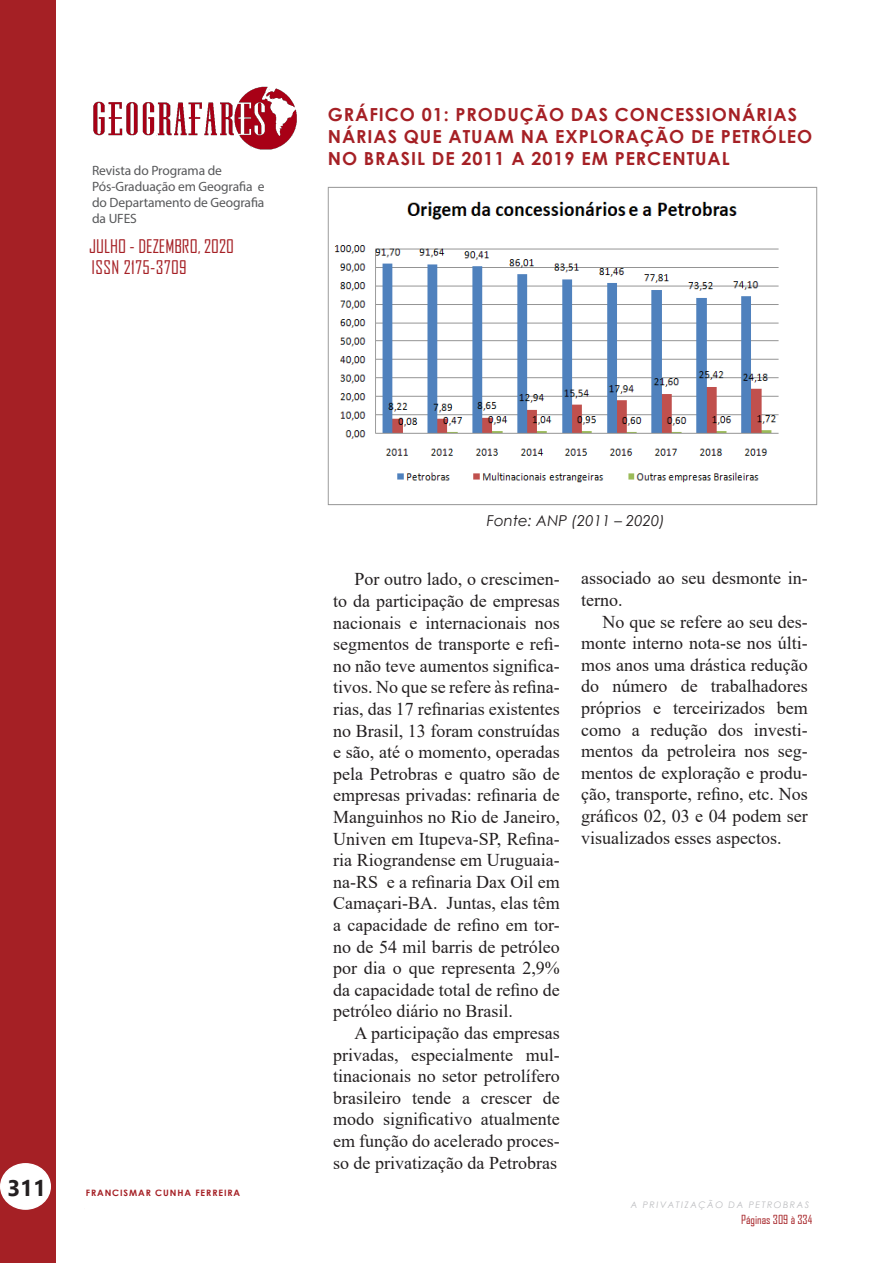
<style>
.page{position:relative;width:893px;height:1263px;background:#fff}
.page>*{position:absolute;margin:0;border:0;box-sizing:border-box;transform-origin:0 0}
.t1{font:700 22.5px "Gadugi";color:#231f20}
.Corpo_do_Texto_Ofici{font:18px/21.6px "Times New Roman";color:#231f20;text-align:justify}
.TÍTULO_CENTURY{font:700 18px/21.6px "Century Gothic";letter-spacing:.05em;color:#a52025}
.t2{font:18px/21.6px "Agency FB";letter-spacing:.025em;color:#a52025}
.t3{font:18px "Agency FB";color:#a52025}
.t4{font:700 18px "Segoe UI";color:#231f20}
.t5{font:italic 15px "Century Gothic";color:#231f20}
.t6{font:13.5px/16.2px "Myriad Pro";letter-spacing:-.01em;color:#57585a}
.t7{font:12px "Agency FB";color:#a52125}
.t8{font:12px "Agency FB";color:#a52025}
.t9{font:9px "Century Gothic";color:#a52025}
.t10{font:italic 9px "Century Gothic";letter-spacing:.16em;color:#bcbdc0}
.t11{font:700 9px "Century Gothic";letter-spacing:.1em;color:#a52025}
</style>
<div class="page">
<div style="left:0;top:0;width:55px;height:1263px;background:#a52025"></div>
<div style="left:1px;top:1164px;width:49px;height:45px;background:#fff;border-radius:50%"></div>
<div style="left:0;top:1163px;width:51px;height:47px;border:2px solid #fff;border-radius:50%"></div>
<img style="left:93px;top:86px;width:204px;height:64px">
<hr style="left:0;top:0;width:1px;height:1263px;background:#a52025">
<img style="left:327px;top:186px;width:491px;height:319px">
<div style="left:9px;top:1173px;width:36px;height:19px;background:#fff"></div>
<p class="t6" style="left:92px;top:162px;width:174px">Revista do Programa de<br>Pós-Graduação em Geografia e do Departamento de Geografia da UFES</p>
<p class="t2" style="left:92px;top:235px;width:113px">Janeiro-Junho, 20<br>ISSN 2175-3709</p>
<p class="t3" style="left:89px;top:236px;width:146px">JULHO - DEZEMBRO, 2020</p>
<p class="TÍTULO_CENTURY" style="left:328px;top:103px;width:471px">GRÁFICO 01: PRODUÇÃO DAS CONCESSIONÁRIAS</p>
<p class="TÍTULO_CENTURY" style="left:328px;top:125px;width:486px">NÁRIAS QUE ATUAM NA EXPLORAÇÃO DE PETRÓLEO<br>NO BRASIL DE 2011 A 2019 EM PERCENTUAL</p>
<p class="t4" style="left:11px;top:1168px;width:33px">135</p>
<p class="t1" style="left:7px;top:1175px;width:40px">311</p>
<p class="t11" style="left:86px;top:1186px;width:156px">FRANCISMAR CUNHA FERREIRA</p>
<p class="t9" style="left:85px;top:1190px;width:118px">Aldineide Alves de Oliveira</p>
<p class="t5" style="left:487px;top:510px;width:179px">Fonte: ANP (2011 – 2020)</p>
<p class="Corpo_do_Texto_Ofici" style="left:333px;top:568px;width:228px;text-indent:21px">Por outro lado, o crescimen&shy;to da participação de empresas nacionais e internacionais nos segmentos de transporte e refi&shy;no não teve aumentos significa&shy;tivos. No que se refere às refina&shy;rias, das 17 refinarias existentes no Brasil, 13 foram construídas e são, até o momento, operadas pela Petrobras e quatro são de empresas privadas: refinaria de Manguinhos no Rio de Janeiro, Univen em Itupeva-SP, Refina&shy;ria Riograndense em Uruguaia&shy;na-RS e a refinaria Dax Oil em Camaçari-BA. Juntas, elas têm a capacidade de refino em tor&shy;no de 54 mil barris de petróleo por dia o que representa 2,9% da capacidade total de refino de petróleo diário no Brasil.</p>
<p class="Corpo_do_Texto_Ofici" style="left:333px;top:1022px;width:228px;text-indent:21px">A participação das empresas privadas, especialmente mul&shy;tinacionais no setor petrolífero brasileiro tende a crescer de modo significativo atualmente em função do acelerado proces&shy;so de privatização da Petrobras</p>
<p class="Corpo_do_Texto_Ofici" style="left:581px;top:567px;width:228px">associado ao seu desmonte in&shy;terno.</p>
<p class="Corpo_do_Texto_Ofici" style="left:581px;top:610px;width:228px;text-indent:21px">No que se refere ao seu des&shy;monte interno nota-se nos últi&shy;mos anos uma drástica redução do número de trabalhadores próprios e terceirizados bem como a redução dos investi&shy;mentos da petroleira nos seg&shy;mentos de exploração e produ&shy;ção, transporte, refino, etc. Nos gráficos 02, 03 e 04 podem ser visualizados esses aspectos.</p>
<p class="t10" style="left:631px;top:1198px;width:180px">A PRIVATIZAÇÃO DA PETROBRAS</p>
<p class="t7" style="left:741px;top:1212px;width:73px">Páginas 309 à 334</p>
<p class="t8" style="left:774px;top:1213px;width:35px">133 à 154</p>
</div>
